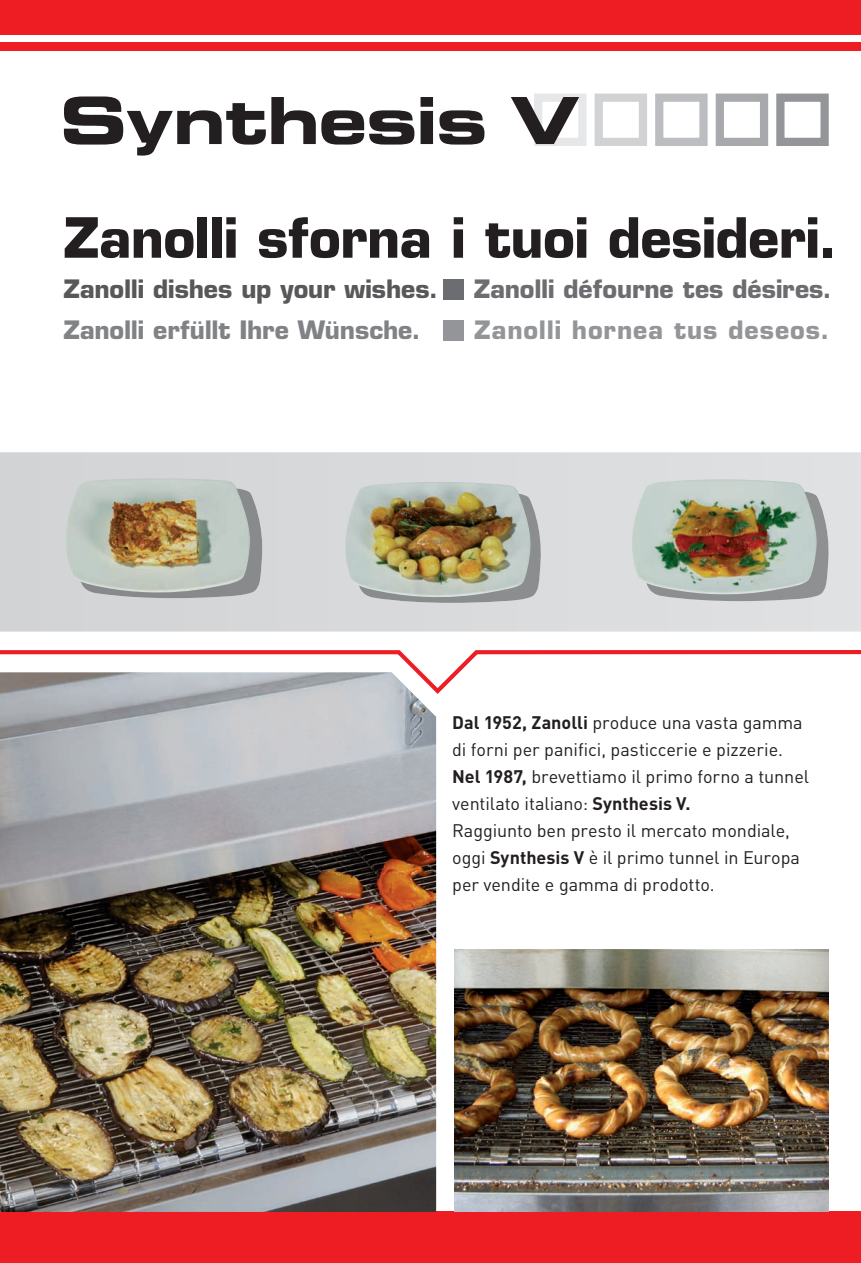
<style>
.page{position:relative;width:861px;height:1263px;background:#fff}
.page>*{position:absolute;margin:0;border:0;box-sizing:border-box;transform-origin:0 0}
.t1{font:64.95px "Eurostile Bold Extended Two";letter-spacing:-.015em;color:#231f20}
.t2{font:700 54px "Eurostile";letter-spacing:-.01em;color:#231f20}
.t3{font:700 24.75px "Eurostile";letter-spacing:-.005em;color:#57585a}
.t4{font:700 24.75px "Eurostile";letter-spacing:-.005em;color:#6c6d70}
.t5{font:700 24.75px "Eurostile";letter-spacing:-.005em;color:#808285}
.t6{font:700 24.75px "Eurostile";letter-spacing:.035em;color:#939598}
.t7{font:18px/27px "DIN";letter-spacing:-.005em;color:#231f20}
.s1{font-weight:700}
</style>
<div class="page">
<div style="left:0;top:452px;width:861px;height:180px;background:#d9dadc"></div>
<div style="left:0;top:0;width:861px;height:34px;background:#ee1d23"></div>
<div style="left:0;top:43px;width:861px;height:8px;background:#ee1d23"></div>
<div style="left:0;top:1212px;width:861px;height:51px;background:#ee1d23"></div>
<svg style="left:817px;top:491px;width:13px;height:110px"></svg>
<img style="left:624px;top:479px;width:193px;height:124px">
<svg style="left:251px;top:488px;width:13px;height:110px"></svg>
<img style="left:58px;top:478px;width:193px;height:123px">
<svg style="left:531px;top:492px;width:11px;height:111px"></svg>
<img style="left:337px;top:482px;width:194px;height:124px">
<div style="left:534px;top:94px;width:52px;height:52px;border:8px solid #e6e7e9"></div>
<div style="left:594px;top:94px;width:53px;height:52px;border:8px solid #d1d2d4"></div>
<div style="left:655px;top:94px;width:52px;height:52px;border:8px solid #bcbdc0"></div>
<div style="left:715px;top:94px;width:53px;height:52px;border:8px solid #a8a9ad"></div>
<div style="left:776px;top:94px;width:52px;height:52px;border:8px solid #939598"></div>
<div style="left:443px;top:279px;width:21px;height:21px;background:#6c6d70"></div>
<div style="left:443px;top:320px;width:21px;height:21px;background:#939598"></div>
<img style="left:0;top:697px;width:436px;height:515px">
<img style="left:454px;top:949px;width:374px;height:262px">
<svg style="left:0;top:650px;width:861px;height:47px"></svg>
<h1 class="t1" style="left:60px;top:75px;width:521px">Synthesis V</h1>
<h2 class="t2" style="left:63px;top:204px;width:775px">Zanolli sforna i tuoi desideri.</h2>
<h3 class="t3" style="left:63px;top:274px;width:376px">Zanolli dishes up your wishes.</h3>
<h3 class="t4" style="left:473px;top:274px;width:360px">Zanolli défourne tes désires.</h3>
<h3 class="t5" style="left:63px;top:314px;width:359px">Zanolli erfüllt Ihre Wünsche.</h3>
<h3 class="t6" style="left:474px;top:314px;width:357px">Zanolli hornea tus deseos.</h3>
<p class="t7" style="left:452px;top:709px;width:358px"><span class="s1">Dal 1952, Zanolli</span> produce una vasta gamma di forni per panifici, pasticcerie e pizzerie.<br><span class="s1">Nel 1987,</span> brevettiamo il primo forno a tunnel ventilato italiano: <span class="s1">Synthesis V.<br></span>Raggiunto ben presto il mercato mondiale, oggi <span class="s1">Synthesis V</span> è il primo tunnel in Europa per vendite e gamma di prodotto.</p>
</div>
